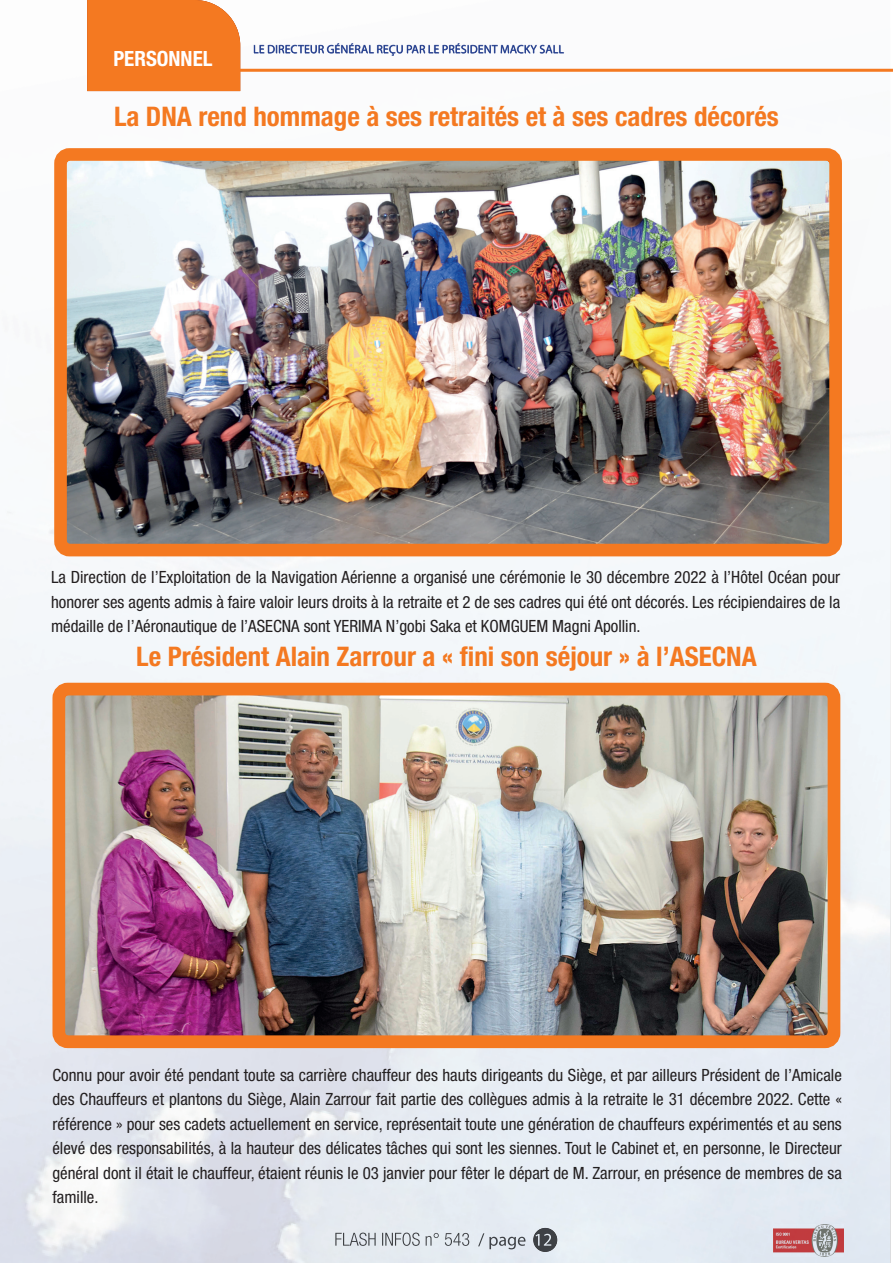
<style>
.page{position:relative;width:893px;height:1263px;background:#fff}
.page>*{position:absolute;margin:0;border:0;box-sizing:border-box;transform-origin:0 0}
.t1{font:700 condensed 27px "Helvetica Neue LT Std";color:#f47921}
.t2{font:700 condensed 21px "Helvetica Neue LT Std";color:#fff}
.t3{font:condensed 16.95px/24.6px "Helvetica Neue LT Std";color:#231f20;text-align:justify}
.t4{font:12px "Myriad Pro";letter-spacing:.005em;color:#253f8e}
</style>
<div class="page">
<img style="left:141px;top:11px;width:293px;height:137px">
<div style="left:440px;top:556px;width:369px;height:127px;background:#f3f7fa"></div>
<img style="left:727px;top:584px;width:163px;height:679px">
<img style="left:148px;top:568px;width:355px;height:645px">
<img style="left:782px;top:811px;width:108px;height:452px">
<div style="left:355px;top:1048px;width:343px;height:215px;background:#e6ecf4"></div>
<div style="left:836px;top:1036px;width:54px;height:227px;background:#e4eaf3"></div>
<div style="left:0;top:880px;width:52px;height:54px;background:#e9edf4"></div>
<img style="left:0;top:934px;width:199px;height:219px">
<img style="left:0;top:1153px;width:251px;height:110px">
<img style="left:239px;top:1213px;width:218px;height:50px">
<img style="left:533px;top:1228px;width:24px;height:24px">
<img style="left:774px;top:1224px;width:69px;height:32px">
<img style="left:335px;top:1232px;width:135px;height:14px">
<img style="left:474px;top:1233px;width:56px;height:16px">
<img style="left:536px;top:1234px;width:15px;height:12px">
<img style="left:254px;top:44px;width:310px;height:12px">
<img style="left:890px;top:68px;width:3px;height:1195px">
<hr style="left:214px;top:69px;width:679px;height:3px;background:#f47921">
<div style="left:87px;top:0;width:153px;height:91px;background:#f47921"></div>
<img style="left:68px;top:162px;width:760px;height:380px">
<div style="left:54px;top:148px;width:788px;height:408px;border:13px solid #f47921;border-radius:9px"></div>
<img style="left:66px;top:697px;width:760px;height:337px">
<div style="left:52px;top:683px;width:788px;height:365px;border:13px solid #f47921;border-radius:9px"></div>
<p class="t4" style="left:253px;top:42px;width:312px">LE DIRECTEUR GÉNÉRAL REÇU PAR LE PRÉSIDENT MACKY SALL</p>
<p class="t2" style="left:103px;top:45px;width:122px">MANAGEM NT</p>
<p class="t2" style="left:113px;top:45px;width:101px">PERSONNEL</p>
<h1 class="t1" style="left:114px;top:100px;width:666px">La DNA rend hommage à ses retraités et à ses cadres décorés</h1>
<p class="t3" style="left:51px;top:564px;width:791px">La Direction de l’Exploitation de la Navigation Aérienne a organisé une cérémonie le 30 décembre 2022 à l’Hôtel Océan pour honorer ses agents admis à faire valoir leurs droits à la retraite et 2 de ses cadres qui été ont décorés. Les récipiendaires de la médaille de l’Aéronautique de l’ASECNA sont YERIMA N’gobi Saka et KOMGUEM Magni Apollin.</p>
<h1 class="t1" style="left:136px;top:640px;width:622px">Le Président Alain Zarrour a « fini son séjour » à l’ASECNA</h1>
<p class="t3" style="left:52px;top:1062px;width:791px">Connu pour avoir été pendant toute sa carrière chauffeur des hauts dirigeants du Siège, et par ailleurs Président de l’Amicale des Chauffeurs et plantons du Siège, Alain Zarrour fait partie des collègues admis à la retraite le 31 décembre 2022. Cette « référence » pour ses cadets actuellement en service, représentait toute une génération de chauffeurs expérimentés et au sens élevé des responsabilités, à la hauteur des délicates tâches qui sont les siennes. Tout le Cabinet et, en personne, le Directeur général dont il était le chauffeur, étaient réunis le 03 janvier pour fêter le départ de M. Zarrour, en présence de membres de sa famille.</p>
</div>
